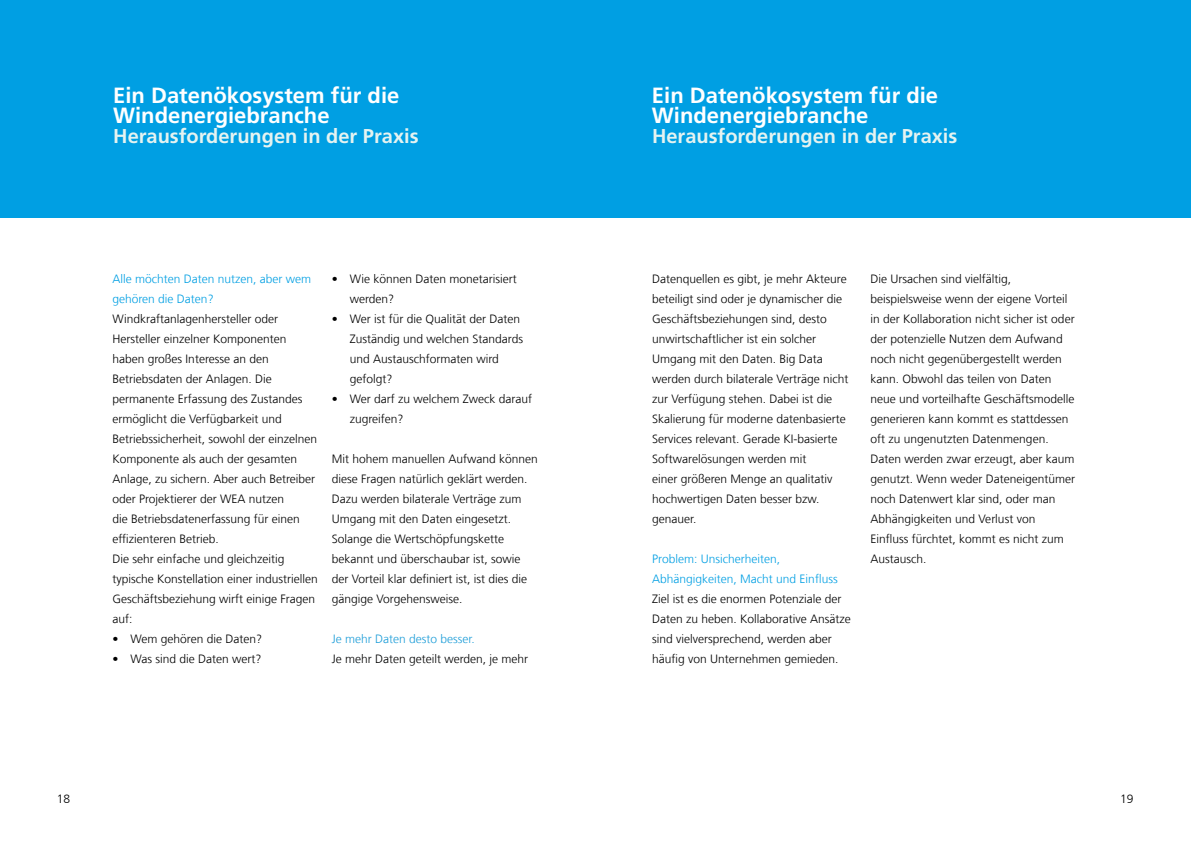
<style>
.page{position:relative;width:1191px;height:842px;background:#fff}
.page>*{position:absolute;margin:0;border:0;box-sizing:border-box;transform-origin:0 0}
.t1{font:700 22px/20px "Frutiger LT Com";color:#fff}
.t2{font:700 20px "Frutiger LT Com";color:#e5f3f1}
.t3{font:300 12px/20px "Frutiger LT Com";color:#000}
.t4{font:300 12px/20px "Frutiger LT Com";color:#009fe3}
.t5{font:300 12px "Frutiger LT Com";color:#1d9dd8}
</style>
<div class="page">
<div style="left:0;top:0;width:1191px;height:218px;background:#009fe3"></div>
<h1 class="t1" style="left:113px;top:85px;width:288px">Ein Datenökosystem für die<br>Windenergiebranche</h1>
<h2 class="t2" style="left:113px;top:124px;width:307px">Herausforderungen in der Praxis</h2>
<p class="t4" style="left:112px;top:268px;width:200px">Alle möchten Daten nutzen, aber wem gehören die Daten?</p>
<p class="t3" style="left:112px;top:308px;width:207px">Windkraftanlagenhersteller oder Hersteller einzelner Komponenten haben großes Interesse an den Betriebsdaten der Anlagen. Die permanente Erfassung des Zustandes ermöglicht die Verfügbarkeit und Betriebssicherheit, sowohl der einzelnen Komponente als auch der gesamten Anlage, zu sichern. Aber auch Betreiber oder Projektierer der WEA nutzen<br>die Betriebsdatenerfassung für einen effizienteren Betrieb.<br>Die sehr einfache und gleichzeitig typische Konstellation einer industriellen Geschäftsbeziehung wirft einige Fragen auf:</p>
<p class="t3" style="left:112px;top:629px;width:151px">• Wem gehören die Daten?</p>
<p class="t3" style="left:112px;top:649px;width:150px">• Was sind die Daten wert?</p>
<p class="t3" style="left:350px;top:268px;width:168px;text-indent:-18px">• Wie können Daten monetarisiert werden?</p>
<p class="t3" style="left:350px;top:308px;width:175px;text-indent:-18px">• Wer ist für die Qualität der Daten<br>Zuständig und welchen Standards und Austauschformaten wird gefolgt?</p>
<p class="t3" style="left:350px;top:388px;width:184px;text-indent:-18px">• Wer darf zu welchem Zweck darauf zugreifen?</p>
<p class="t3" style="left:332px;top:448px;width:208px">Mit hohem manuellen Aufwand können diese Fragen natürlich geklärt werden.<br>Dazu werden bilaterale Verträge zum Umgang mit den Daten eingesetzt.<br>Solange die Wertschöpfungskette bekannt und überschaubar ist, sowie der Vorteil klar definiert ist, ist dies die gängige Vorgehensweise.</p>
<p class="t5" style="left:332px;top:631px;width:144px">Je mehr Daten desto besser.</p>
<p class="t3" style="left:332px;top:649px;width:198px">Je mehr Daten geteilt werden, je mehr</p>
<h1 class="t1" style="left:652px;top:85px;width:288px">Ein Datenökosystem für die<br>Windenergiebranche</h1>
<h2 class="t2" style="left:652px;top:124px;width:307px">Herausforderungen in der Praxis</h2>
<p class="t3" style="left:652px;top:269px;width:198px">Datenquellen es gibt, je mehr Akteure beteiligt sind oder je dynamischer die Geschäftsbeziehungen sind, desto unwirtschaftlicher ist ein solcher Umgang mit den Daten. Big Data werden durch bilaterale Verträge nicht zur Verfügung stehen. Dabei ist die Skalierung für moderne datenbasierte Services relevant. Gerade KI-basierte Softwarelösungen werden mit<br>einer größeren Menge an qualitativ hochwertigen Daten besser bzw. genauer.</p>
<p class="t4" style="left:652px;top:549px;width:187px">Problem: Unsicherheiten,<br>Abhängigkeiten, Macht und Einfluss</p>
<p class="t3" style="left:652px;top:589px;width:200px">Ziel ist es die enormen Potenziale der Daten zu heben. Kollaborative Ansätze sind vielversprechend, werden aber häufig von Unternehmen gemieden.</p>
<p class="t3" style="left:870px;top:269px;width:206px">Die Ursachen sind vielfältig, beispielsweise wenn der eigene Vorteil in der Kollaboration nicht sicher ist oder der potenzielle Nutzen dem Aufwand noch nicht gegenübergestellt werden kann. Obwohl das teilen von Daten neue und vorteilhafte Geschäftsmodelle generieren kann kommt es stattdessen oft zu ungenutzten Datenmengen.<br>Daten werden zwar erzeugt, aber kaum genutzt. Wenn weder Dateneigentümer noch Datenwert klar sind, oder man Abhängigkeiten und Verlust von Einfluss fürchtet, kommt es nicht zum Austausch.</p>
<p class="t3" style="left:57px;top:788px;width:15px">18</p>
<p class="t3" style="left:1120px;top:788px;width:15px">19</p>
</div>
